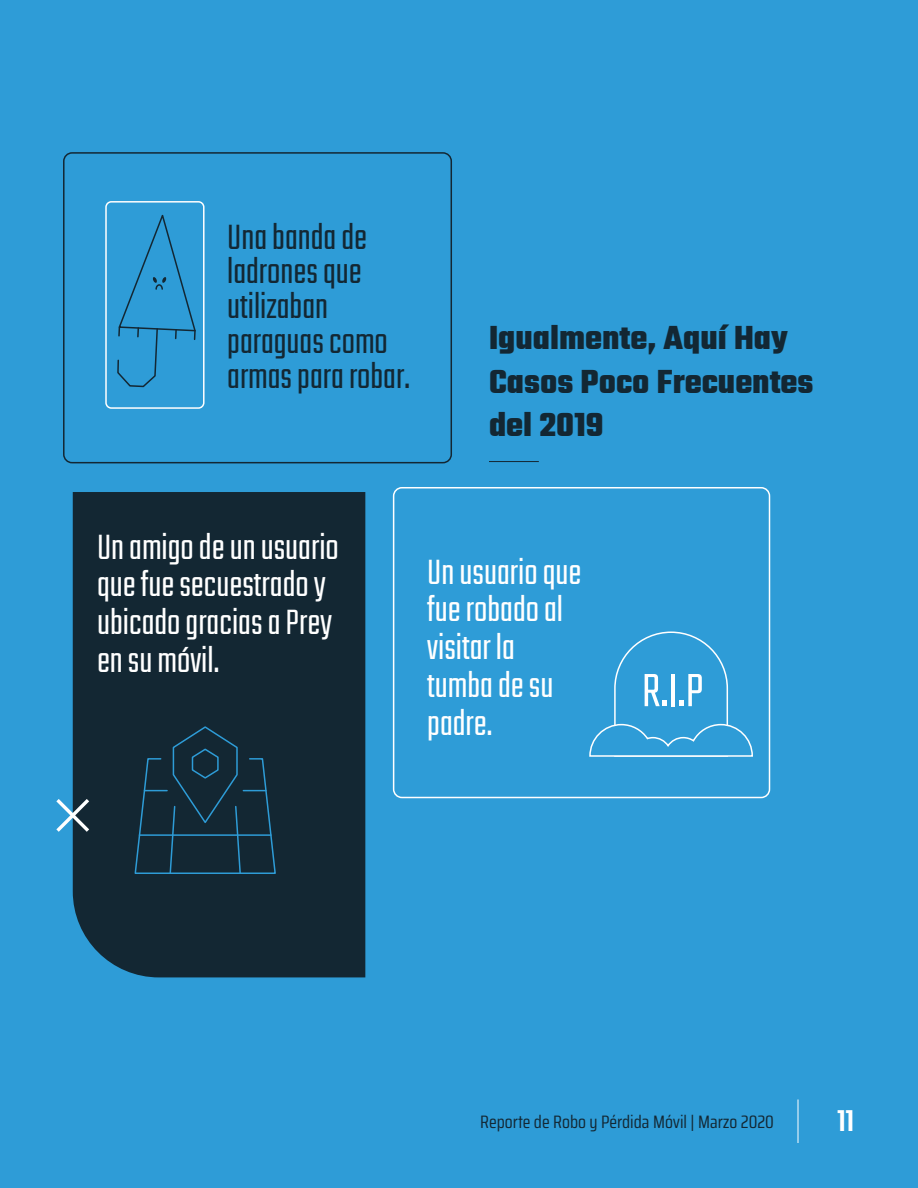
<style>
.page{position:relative;width:918px;height:1188px;background:#2e9cd7}
.page>*{position:absolute;margin:0;border:0;box-sizing:border-box;transform-origin:0 0}
.t1{font:300 51.75px "Teko";color:#fff}
.t2{font:300 39px/37.8px "Teko";color:#fff}
.t3{font:300 39px/34.8px "Teko";color:#132733}
.Titulos{font:700 36px/43.2px "Teko";color:#132733}
.t4{font:500 33px "Teko";color:#fff}
.t5{font:18px "Saira Condensed";color:#132733}
</style>
<div class="page">
<div style="left:63px;top:152px;width:389px;height:311px;border:2px solid #132733;border-radius:8px"></div>
<div style="left:393px;top:487px;width:377px;height:311px;border:2px solid #fff;border-radius:8px"></div>
<div style="left:105px;top:201px;width:100px;height:208px;border:2px solid #fff;border-radius:5px"></div>
<svg style="left:589px;top:631px;width:164px;height:126px"></svg>
<div style="left:73px;top:492px;width:292px;height:485px;background:#132733"></div>
<svg style="left:56px;top:795px;width:37px;height:40px"></svg>
<svg style="left:117px;top:214px;width:79px;height:174px"></svg>
<svg style="left:134px;top:725px;width:143px;height:150px;background:#142f3e"></svg>
<hr style="left:798px;top:1100px;width:1px;height:43px;background:#fff">
<hr style="left:489px;top:461px;width:50px;height:1px;background:#132733">
<p class="t3" style="left:227px;top:222px;width:184px">Una banda de ladrones que utilizaban paraguas como armas para robar.</p>
<p class="Titulos" style="left:489px;top:319px;width:326px">Igualmente, Aquí Hay<br>Casos Poco Frecuentes del 2019</p>
<p class="t2" style="left:97px;top:530px;width:243px">Un amigo de un usuario que fue secuestrado y ubicado gracias a Prey en su móvil.</p>
<p class="t2" style="left:427px;top:555px;width:156px">Un usuario que fue robado al visitar la tumba de su padre.</p>
<p class="t1" style="left:642px;top:662px;width:63px">R.I.P</p>
<p class="t5" style="left:480px;top:1109px;width:295px">Reporte de Robo y Pérdida Móvil | Marzo 2020</p>
<p class="t4" style="left:837px;top:1102px;width:19px">11</p>
</div>
